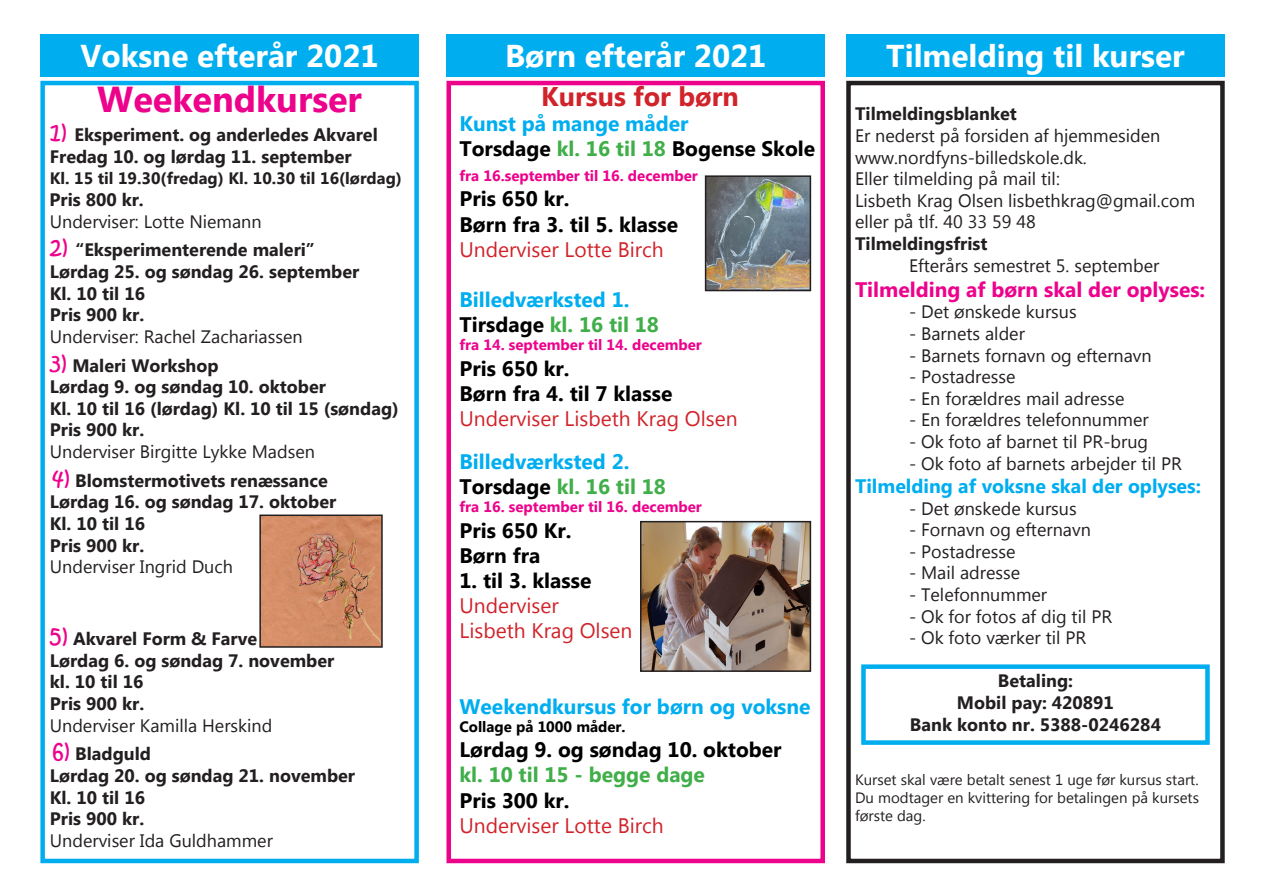
<style>
.page{position:relative;width:1263px;height:893px;background:#fff}
.page>*{position:absolute;margin:0;border:0;box-sizing:border-box;transform-origin:0 0}
.t1{font:700 36px "Microsoft New Tai Lue";color:#ed028c}
.t2{font:700 31.5px "Microsoft New Tai Lue";color:#fff}
.t3{font:700 27px "Microsoft New Tai Lue";color:#d1232a}
.t4{font:700 21px "Microsoft New Tai Lue";color:#000}
.t5{font:21px "Microsoft New Tai Lue";color:#d1232a}
.t6{font:700 21px "Microsoft New Tai Lue";color:#00aeef}
.t7{font:700 21px "Microsoft New Tai Lue";color:#40ae49}
.t8{font:700 21px "Microsoft New Tai Lue";color:#ed028c}
.t9{font:700 19.5px "Microsoft New Tai Lue";color:#00aeef}
.t10{font:18px "Microsoft New Tai Lue";color:#231f20}
.t11{font:700 18px "Microsoft New Tai Lue";color:#231f20}
.t12{font:700 16.5px "Microsoft New Tai Lue";color:#231f20}
.t13{font:15px/18px "Microsoft New Tai Lue";color:#231f20}
.t14{font:700 15px "Microsoft New Tai Lue";color:#ed028c}
.t15{font:700 15px "Microsoft New Tai Lue";color:#000}
.s1{font-family:"Kristen ITC";font-weight:400;font-size:24px;color:#ed028c}
.s2{color:#40ae49}
.s3{color:#000}
</style>
<div class="page">
<div style="left:446px;top:81px;width:379px;height:782px;border:4px solid #ed028c"></div>
<div style="left:40px;top:34px;width:379px;height:43px;background:#00aeef"></div>
<div style="left:446px;top:34px;width:379px;height:43px;background:#00aeef"></div>
<div style="left:40px;top:81px;width:379px;height:782px;border:4px solid #00aeef"></div>
<div style="left:846px;top:34px;width:379px;height:43px;background:#00aeef"></div>
<div style="left:846px;top:81px;width:379px;height:782px;border:4px solid #231f20"></div>
<div style="left:861px;top:664px;width:349px;height:81px;border:4px solid #00aeef"></div>
<img style="left:262px;top:517px;width:118px;height:128px">
<div style="left:259px;top:514px;width:124px;height:134px;border:2px solid #231f20"></div>
<img style="left:708px;top:178px;width:100px;height:110px">
<div style="left:705px;top:175px;width:106px;height:116px;border:2px solid #231f20"></div>
<img style="left:643px;top:524px;width:165px;height:145px">
<div style="left:640px;top:521px;width:171px;height:151px;border:2px solid #231f20"></div>
<p class="t2" style="left:81px;top:38px;width:300px">Voksne efterår 2021</p>
<p class="t2" style="left:505px;top:38px;width:263px">Børn efterår 2021</p>
<p class="t1" style="left:97px;top:79px;width:266px">Weekendkurser</p>
<p class="t11" style="left:50px;top:125px;width:329px"><span class="s1">1)</span> Eksperiment. og anderledes Akvarel</p>
<p class="t11" style="left:50px;top:146px;width:303px">Fredag 10. og lørdag 11. september</p>
<p class="t12" style="left:50px;top:169px;width:354px">Kl. 15 til 19.30(fredag) Kl. 10.30 til 16(lørdag)</p>
<p class="t11" style="left:49px;top:189px;width:96px">Pris 800 kr.</p>
<p class="t10" style="left:50px;top:211px;width:213px">Underviser: Lotte Niemann</p>
<p class="t11" style="left:50px;top:240px;width:266px"><span class="s1">2)</span> “Eksperimenterende maleri”</p>
<p class="t11" style="left:50px;top:261px;width:311px">Lørdag 25. og søndag 26. september</p>
<p class="t11" style="left:50px;top:283px;width:97px">Kl. 10 til 16</p>
<p class="t11" style="left:50px;top:305px;width:96px">Pris 900 kr.</p>
<p class="t10" style="left:50px;top:326px;width:254px">Underviser: Rachel Zachariassen</p>
<p class="t11" style="left:50px;top:355px;width:170px"><span class="s1">3)</span> Maleri Workshop</p>
<p class="t11" style="left:50px;top:377px;width:278px">Lørdag 9. og søndag 10. oktober</p>
<p class="t11" style="left:50px;top:398px;width:350px">Kl. 10 til 16 (lørdag) Kl. 10 til 15 (søndag)</p>
<p class="t11" style="left:50px;top:420px;width:96px">Pris 900 kr.</p>
<p class="t10" style="left:50px;top:441px;width:267px">Underviser Birgitte Lykke Madsen</p>
<p class="t11" style="left:52px;top:470px;width:277px"><span class="s1">4)</span> Blomstermotivets renæssance</p>
<p class="t11" style="left:50px;top:492px;width:288px">Lørdag 16. og søndag 17. oktober</p>
<p class="t11" style="left:50px;top:513px;width:97px">Kl. 10 til 16</p>
<p class="t11" style="left:50px;top:535px;width:96px">Pris 900 kr.</p>
<p class="t10" style="left:50px;top:556px;width:185px">Underviser Ingrid Duch</p>
<p class="t3" style="left:541px;top:81px;width:199px">Kursus for børn</p>
<p class="t6" style="left:459px;top:111px;width:231px">Kunst på mange måder</p>
<p class="t4" style="left:459px;top:137px;width:357px">Torsdage <span class="s2">kl. 16 til 18</span> Bogense Skole</p>
<p class="t14" style="left:459px;top:167px;width:240px">fra 16.september til 16. december</p>
<p class="t4" style="left:459px;top:187px;width:112px">Pris 650 kr.</p>
<p class="t4" style="left:459px;top:212px;width:220px">Børn fra 3. til 5. klasse</p>
<p class="t5" style="left:459px;top:237px;width:206px">Underviser Lotte Birch</p>
<p class="t6" style="left:459px;top:288px;width:171px">Billedværksted 1.</p>
<p class="t7" style="left:459px;top:313px;width:201px"><span class="s3">Tirsdage</span> kl. 16 til 18</p>
<p class="t14" style="left:459px;top:337px;width:244px">fra 14. september til 14. december</p>
<p class="t4" style="left:459px;top:356px;width:112px">Pris 650 kr.</p>
<p class="t4" style="left:459px;top:381px;width:214px">Børn fra 4. til 7 klasse</p>
<p class="t5" style="left:459px;top:407px;width:280px">Underviser Lisbeth Krag Olsen</p>
<p class="t6" style="left:459px;top:450px;width:171px">Billedværksted 2.</p>
<p class="t7" style="left:459px;top:475px;width:208px"><span class="s3">Torsdage</span> kl. 16 til 18</p>
<p class="t14" style="left:459px;top:499px;width:244px">fra 16. september til 16. december</p>
<p class="t4" style="left:459px;top:518px;width:113px">Pris 650 Kr.</p>
<p class="t4" style="left:459px;top:543px;width:82px">Børn fra</p>
<p class="t4" style="left:459px;top:569px;width:133px">1. til 3. klasse</p>
<p class="t5" style="left:459px;top:594px;width:101px">Underviser</p>
<p class="t5" style="left:459px;top:619px;width:174px">Lisbeth Krag Olsen</p>
<p class="t11" style="left:50px;top:629px;width:209px"><span class="s1">5)</span> Akvarel Form &amp; Farve</p>
<p class="t11" style="left:50px;top:650px;width:286px">Lørdag 6. og søndag 7. november</p>
<p class="t11" style="left:50px;top:672px;width:95px">kl. 10 til 16</p>
<p class="t11" style="left:50px;top:693px;width:96px">Pris 900 kr.</p>
<p class="t10" style="left:50px;top:715px;width:224px">Underviser Kamilla Herskind</p>
<p class="t11" style="left:52px;top:744px;width:100px"><span class="s1">6)</span> Bladguld</p>
<p class="t11" style="left:50px;top:765px;width:307px">Lørdag 20. og søndag 21. november</p>
<p class="t11" style="left:50px;top:787px;width:97px">Kl. 10 til 16</p>
<p class="t11" style="left:50px;top:809px;width:96px">Pris 900 kr.</p>
<p class="t10" style="left:50px;top:830px;width:225px">Underviser Ida Guldhammer</p>
<p class="t6" style="left:459px;top:695px;width:353px">Weekendkursus for børn og voksne</p>
<p class="t15" style="left:459px;top:718px;width:168px">Collage på 1000 måder.</p>
<p class="t4" style="left:459px;top:738px;width:324px">Lørdag 9. og søndag 10. oktober</p>
<p class="t7" style="left:459px;top:763px;width:247px">kl. 10 til 15 - begge dage</p>
<p class="t4" style="left:459px;top:788px;width:112px">Pris 300 kr.</p>
<p class="t5" style="left:459px;top:813px;width:206px">Underviser Lotte Birch</p>
<p class="t2" style="left:886px;top:38px;width:300px">Tilmelding til kurser</p>
<p class="t11" style="left:855px;top:104px;width:163px">Tilmeldingsblanket</p>
<p class="t10" style="left:855px;top:125px;width:307px">Er nederst på forsiden af hjemmesiden</p>
<p class="t10" style="left:855px;top:147px;width:233px">www.nordfyns-billedskole.dk.</p>
<p class="t10" style="left:855px;top:169px;width:206px">Eller tilmelding på mail til:</p>
<p class="t10" style="left:855px;top:190px;width:342px">Lisbeth Krag Olsen lisbethkrag@gmail.com</p>
<p class="t10" style="left:855px;top:212px;width:182px">eller på tlf. 40 33 59 48</p>
<p class="t11" style="left:855px;top:233px;width:134px">Tilmeldingsfrist</p>
<p class="t10" style="left:909px;top:255px;width:252px">Efterårs semestret 5. september</p>
<p class="t8" style="left:855px;top:277px;width:352px">Tilmelding af børn skal der oplyses:</p>
<p class="t10" style="left:909px;top:302px;width:169px">- Det ønskede kursus</p>
<p class="t10" style="left:909px;top:323px;width:117px">- Barnets alder</p>
<p class="t10" style="left:909px;top:345px;width:244px">- Barnets fornavn og efternavn</p>
<p class="t10" style="left:909px;top:367px;width:108px">- Postadresse</p>
<p class="t10" style="left:909px;top:388px;width:217px">- En forældres mail adresse</p>
<p class="t10" style="left:909px;top:410px;width:241px">- En forældres telefonnummer</p>
<p class="t10" style="left:909px;top:431px;width:241px">- Ok foto af barnet til PR-brug</p>
<p class="t10" style="left:909px;top:453px;width:274px">- Ok foto af barnets arbejder til PR</p>
<p class="t9" style="left:855px;top:475px;width:348px">Tilmelding af voksne skal der oplyses:</p>
<p class="t10" style="left:909px;top:498px;width:169px">- Det ønskede kursus</p>
<p class="t10" style="left:909px;top:520px;width:183px">- Fornavn og efternavn</p>
<p class="t10" style="left:909px;top:541px;width:108px">- Postadresse</p>
<p class="t10" style="left:909px;top:563px;width:113px">- Mail adresse</p>
<p class="t10" style="left:909px;top:584px;width:140px">- Telefonnummer</p>
<p class="t10" style="left:909px;top:606px;width:205px">- Ok for fotos af dig til PR</p>
<p class="t10" style="left:909px;top:628px;width:179px">- Ok foto værker til PR</p>
<p class="t11" style="left:998px;top:671px;width:77px">Betaling:</p>
<p class="t11" style="left:957px;top:692px;width:159px">Mobil pay: 420891</p>
<p class="t11" style="left:910px;top:714px;width:253px">Bank konto nr. 5388-0246284</p>
<p class="t13" style="left:855px;top:772px;width:345px">Kurset skal være betalt senest 1 uge før kursus start.</p>
<p class="t13" style="left:855px;top:790px;width:346px">Du modtager en kvittering for betalingen på kursets første dag.</p>
</div>
